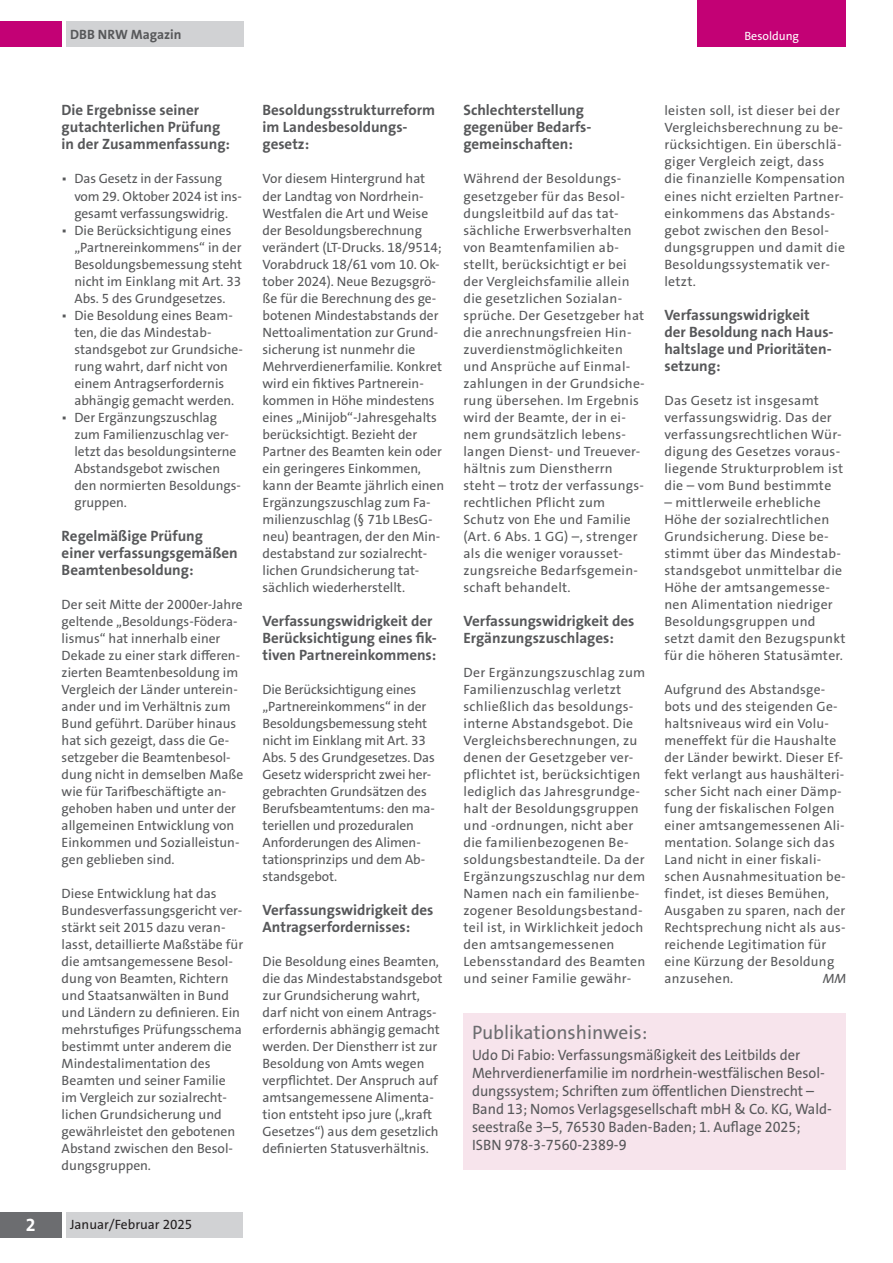
<style>
.page{position:relative;width:893px;height:1263px;background:#fff}
.page>*{position:absolute;margin:0;border:0;box-sizing:border-box;transform-origin:0 0}
.Kasten_Headline{font:19.5px "The Sans Os F";color:#6c6d70}
.t1{font:700 18px "The Sans Os F";color:#fff}
.Zwischenzeile{font:700 15px/17px "The Sans Os F";color:#57585a}
.TItelkasten_Text{font:15px/18px "The Sans Os F";color:#57585a;scale:.96 1}
.Grundtext{font:13.5px/17px "The Sans Os F";color:#57585a}
.Grundtext-2{font:13.5px/17px "The Sans Os F";letter-spacing:.02em;color:#57585a}
.t2{font:13.5px "The Sans Os F";color:#231f20}
.t3{font:700 13.5px "The Sans Os F";color:#57585a}
.Grundtext-3{font:italic 13.5px "The Sans Os F";color:#57585a}
.Rubrik{font:12px "The Sans Os F";color:#fff}
</style>
<div class="page">
<div style="left:0;top:1212px;width:62px;height:25px;background:#6c6d70"></div>
<div style="left:66px;top:1212px;width:176px;height:25px;background:#d1d2d4"></div>
<div style="left:66px;top:21px;width:177px;height:26px;background:#d1d2d4"></div>
<div style="left:0;top:21px;width:62px;height:26px;background:#c30175"></div>
<div style="left:697px;top:0;width:149px;height:47px;background:#c30175"></div>
<div style="left:463px;top:1013px;width:383px;height:157px;background:#f7e4ec"></div>
<p class="t3" style="left:70px;top:25px;width:113px">DBB NRW Magazin</p>
<p class="Rubrik" style="left:744px;top:29px;width:56px">Besoldung</p>
<p class="Zwischenzeile" style="left:62px;top:102px;width:170px">Die Ergebnisse seiner gutachterlichen Prüfung in der Zusammenfassung:</p>
<p class="Grundtext" style="left:74px;top:171px;width:169px;text-indent:-13px">▪ Das Gesetz in der Fassung vom 29. Oktober 2024 ist ins&shy;gesamt verfassungswidrig.</p>
<p class="Grundtext" style="left:74px;top:222px;width:169px;text-indent:-13px">▪ Die Berücksichtigung eines „Partnereinkommens“ in der<br>Besoldungsbemessung steht nicht im Einklang mit Art. 33<br>Abs. 5 des Grundgesetzes.</p>
<p class="Grundtext" style="left:74px;top:307px;width:170px;text-indent:-13px">▪ Die Besoldung eines Beam&shy;ten, die das Mindestab&shy;standsgebot zur Grundsiche&shy;rung wahrt, darf nicht von einem Antragserfordernis abhängig gemacht werden.</p>
<p class="Grundtext" style="left:74px;top:409px;width:168px;text-indent:-13px">▪ Der Ergänzungszuschlag zum Familienzuschlag ver&shy;letzt das besoldungsinterne<br>Abstandsgebot zwischen den normierten Besoldungs&shy;gruppen.</p>
<p class="Zwischenzeile" style="left:62px;top:527px;width:178px">Regelmäßige Prüfung einer verfassungsgemäßen<br>Beamtenbesoldung:</p>
<p class="Grundtext" style="left:62px;top:596px;width:183px">Der seit Mitte der 2000er-Jahre geltende „Besoldungs-Födera&shy;lismus“ hat innerhalb einer<br>Dekade zu einer stark differen&shy;zierten Beamtenbesoldung im<br>Vergleich der Länder unterein&shy;ander und im Verhältnis zum<br>Bund geführt. Darüber hinaus hat sich gezeigt, dass die Ge&shy;setzgeber die Beamtenbesol&shy;dung nicht in demselben Maße wie für Tarifbeschäftigte an&shy;gehoben haben und unter der allgemeinen Entwicklung von<br>Einkommen und Sozialleistun&shy;gen geblieben sind.</p>
<p class="Grundtext" style="left:62px;top:885px;width:183px">Diese Entwicklung hat das<br>Bundesverfassungsgericht ver&shy;stärkt seit 2015 dazu veran&shy;lasst, detaillierte Maßstäbe für die amtsangemessene Besol&shy;dung von Beamten, Richtern und Staatsanwälten in Bund und Ländern zu definieren. Ein mehrstufiges Prüfungsschema bestimmt unter anderem die<br>Mindestalimentation des<br>Beamten und seiner Familie im Vergleich zur sozialrecht&shy;lichen Grundsicherung und gewährleistet den gebotenen<br>Abstand zwischen den Besol&shy;dungsgruppen.</p>
<h2 class="t1" style="left:26px;top:1213px;width:11px">2</h2>
<p class="t2" style="left:70px;top:1216px;width:124px">Januar/Februar 2025</p>
<p class="Zwischenzeile" style="left:263px;top:102px;width:174px">Besoldungsstrukturreform im Landesbesoldungs&shy;gesetz:</p>
<p class="Grundtext" style="left:263px;top:171px;width:183px">Vor diesem Hintergrund hat der Landtag von Nordrhein-<br>Westfalen die Art und Weise der Besoldungsberechnung verändert (LT-Drucks. 18/9514;<br>Vorabdruck 18/61 vom 10. Ok&shy;tober 2024). Neue Bezugsgrö&shy;ße für die Berechnung des ge&shy;botenen Mindestabstands der<br>Nettoalimentation zur Grund&shy;sicherung ist nunmehr die<br>Mehrverdienerfamilie. Konkret wird ein fiktives Partnerein&shy;kommen in Höhe mindestens eines „Minijob“-Jahresgehalts berücksichtigt. Bezieht der<br>Partner des Beamten kein oder ein geringeres Einkommen, kann der Beamte jährlich einen<br>Ergänzungszuschlag zum Fa&shy;milienzuschlag (§ 71b LBesG&shy;neu) beantragen, der den Min&shy;destabstand zur sozialrecht&shy;lichen Grundsicherung tat&shy;sächlich wiederherstellt.</p>
<p class="Zwischenzeile" style="left:263px;top:612px;width:176px">Verfassungswidrigkeit der<br>Berücksichtigung eines fik&shy;tiven Partnereinkommens:</p>
<p class="Grundtext" style="left:263px;top:681px;width:174px">Die Berücksichtigung eines „Partnereinkommens“ in der<br>Besoldungsbemessung steht nicht im Einklang mit Art. 33<br>Abs. 5 des Grundgesetzes. Das<br>Gesetz widerspricht zwei her&shy;gebrachten Grundsätzen des<br>Berufsbeamtentums: den ma&shy;teriellen und prozeduralen<br>Anforderungen des Alimen&shy;tationsprinzips und dem Ab&shy;standsgebot.</p>
<p class="Zwischenzeile" style="left:263px;top:901px;width:172px">Verfassungswidrigkeit des<br>Antragserfordernisses:</p>
<p class="Grundtext" style="left:263px;top:953px;width:181px">Die Besoldung eines Beamten, die das Mindestabstandsgebot zur Grundsicherung wahrt, darf nicht von einem Antrags&shy;erfordernis abhängig gemacht werden. Der Dienstherr ist zur<br>Besoldung von Amts wegen verpflichtet. Der Anspruch auf amtsangemessene Alimenta&shy;tion entsteht ipso jure („kraft<br>Gesetzes“) aus dem gesetzlich definierten Statusverhältnis.</p>
<p class="Zwischenzeile" style="left:463px;top:102px;width:130px">Schlechterstellung gegenüber Bedarfs&shy;gemeinschaften:</p>
<p class="Grundtext-2" style="left:463px;top:171px;width:183px">Während der Besoldungs&shy;gesetzgeber für das Besol&shy;dungsleitbild auf das tat&shy;sächliche Erwerbsverhalten von Beamtenfamilien ab&shy;stellt, berücksichtigt er bei der Vergleichsfamilie allein die gesetzlichen Sozialan&shy;sprüche. Der Gesetzgeber hat die anrechnungsfreien Hin&shy;zuverdienstmöglichkeiten und Ansprüche auf Einmal&shy;zahlungen in der Grundsiche&shy;rung übersehen. Im Ergebnis wird der Beamte, der in ei&shy;nem grundsätzlich lebens&shy;langen Dienst- und Treuever&shy;hältnis zum Dienstherrn steht – trotz der verfassungs&shy;rechtlichen Pflicht zum<br>Schutz von Ehe und Familie (Art. 6 Abs. 1 GG) –, strenger als die weniger vorausset&shy;zungsreiche Bedarfsgemein&shy;schaft behandelt.</p>
<p class="Zwischenzeile" style="left:463px;top:612px;width:172px">Verfassungswidrigkeit des<br>Ergänzungszuschlages:</p>
<p class="Grundtext-2" style="left:463px;top:664px;width:183px">Der Ergänzungszuschlag zum<br>Familienzuschlag verletzt schließlich das besoldungs&shy;interne Abstandsgebot. Die<br>Vergleichsberechnungen, zu denen der Gesetzgeber ver&shy;pflichtet ist, berücksichtigen lediglich das Jahresgrundge&shy;halt der Besoldungsgruppen und -ordnungen, nicht aber die familienbezogenen Be&shy;soldungsbestandteile. Da der<br>Ergänzungszuschlag nur dem<br>Namen nach ein familienbe&shy;zogener Besoldungsbestand&shy;teil ist, in Wirklichkeit jedoch den amtsangemessenen<br>Lebensstandard des Beamten und seiner Familie gewähr-</p>
<p class="Grundtext-2" style="left:664px;top:103px;width:182px">leisten soll, ist dieser bei der<br>Vergleichsberechnung zu be&shy;rücksichtigen. Ein überschlä&shy;giger Vergleich zeigt, dass die finanzielle Kompensation eines nicht erzielten Partner&shy;einkommens das Abstands&shy;gebot zwischen den Besol&shy;dungsgruppen und damit die<br>Besoldungssystematik ver&shy;letzt.</p>
<p class="Zwischenzeile" style="left:664px;top:306px;width:171px">Verfassungswidrigkeit der Besoldung nach Haus&shy;haltslage und Prioritäten&shy;setzung:</p>
<p class="Grundtext-2" style="left:664px;top:392px;width:180px">Das Gesetz ist insgesamt verfassungswidrig. Das der verfassungsrechtlichen Wür&shy;digung des Gesetzes voraus&shy;liegende Strukturproblem ist die – vom Bund bestimmte</p>
<p class="Grundtext-2" style="left:664px;top:494px;width:183px">– mittlerweile erhebliche<br>Höhe der sozialrechtlichen<br>Grundsicherung. Diese be&shy;stimmt über das Mindestab&shy;standsgebot unmittelbar die<br>Höhe der amtsangemesse&shy;nen Alimentation niedriger<br>Besoldungsgruppen und setzt damit den Bezugspunkt für die höheren Statusämter.</p>
<p class="Grundtext-2" style="left:664px;top:681px;width:183px">Aufgrund des Abstandsge&shy;bots und des steigenden Ge&shy;haltsniveaus wird ein Volu&shy;meneffekt für die Haushalte der Länder bewirkt. Dieser Ef&shy;fekt verlangt aus haushälteri&shy;scher Sicht nach einer Dämp&shy;fung der fiskalischen Folgen einer amtsangemessenen Ali&shy;mentation. Solange sich das<br>Land nicht in einer fiskali&shy;schen Ausnahmesituation be&shy;findet, ist dieses Bemühen,<br>Ausgaben zu sparen, nach der<br>Rechtsprechung nicht als aus&shy;reichende Legitimation für eine Kürzung der Besoldung anzusehen.</p>
<p class="Grundtext-3" style="left:823px;top:970px;width:25px">MM</p>
<p class="Kasten_Headline" style="left:472px;top:1020px;width:177px">Publikationshinweis:</p>
<p class="TItelkasten_Text" style="left:472px;top:1046px;width:376px">Udo Di Fabio: Verfassungsmäßigkeit des Leitbilds der Mehrverdienerfamilie im nordrhein-westfälischen Besol&shy;dungssystem; Schriften zum öffentlichen Dienstrecht – Band 13; Nomos Verlagsgesellschaft mbH &amp; Co. KG, Wald&shy;seestraße 3–5, 76530 Baden-Baden; 1. Auflage 2025; ISBN 978-3-7560-2389-9</p>
</div>
